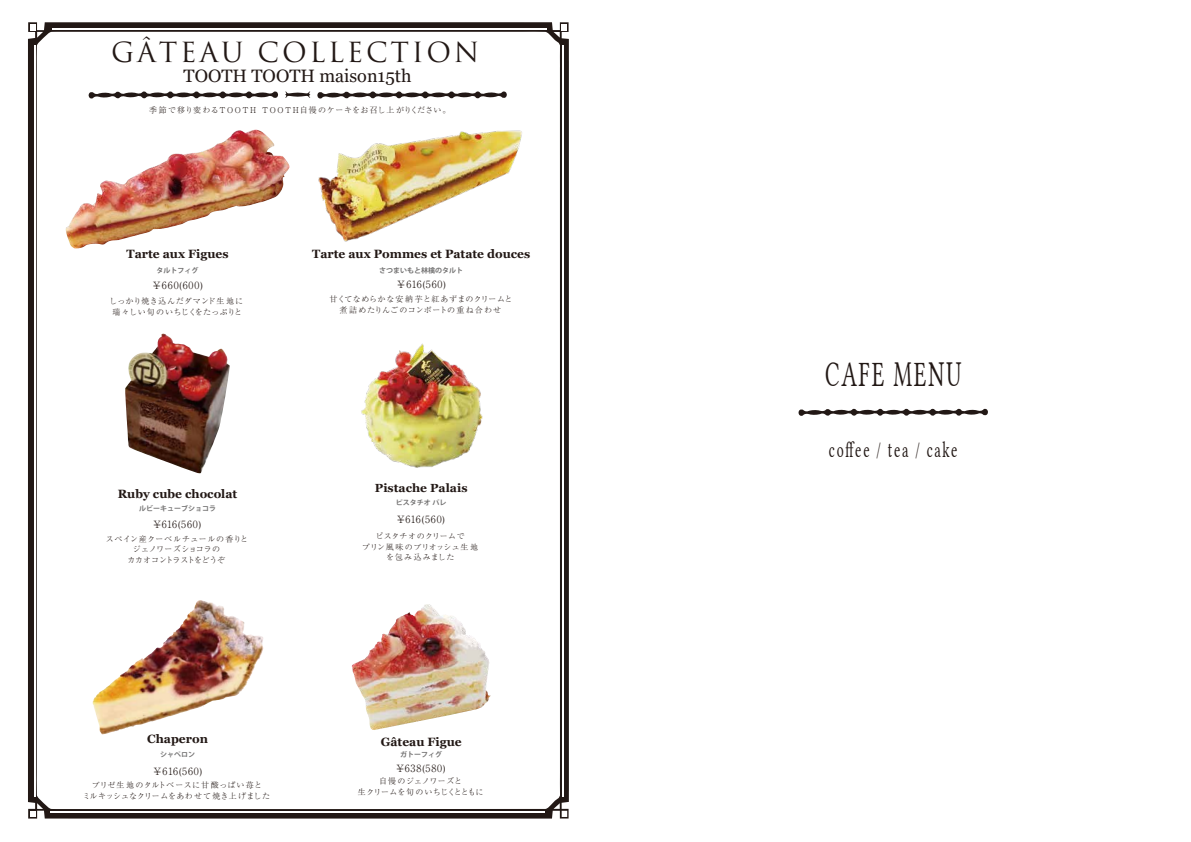
<style>
.page{position:relative;width:1191px;height:842px;background:#fff}
.page>*{position:absolute;margin:0;border:0;box-sizing:border-box;transform-origin:0 0}
.t1{font:36px "Linux Libertine G";letter-spacing:.08em;color:#221815;scale:.62 1}
.t2{font:27px "Trajan Pro";letter-spacing:.1em;color:#221815}
.t3{font:22.5px "Linux Libertine G";letter-spacing:.12em;color:#221815;scale:.62 1}
.t4{font:17.9px "Georgia";color:#221815}
.t5{font:700 12px "Georgia";color:#221815}
.t6{font:700 11.7px "Georgia";color:#221815}
.t7{font:300 10px "Ryumin Pro";letter-spacing:.085em;color:#221815}
.t8{font:300 8px/10.8px "Ryumin Pro";letter-spacing:.045em;color:#221815;text-align:center}
.t9{font:300 8px/10.8px "Ryumin Pro";letter-spacing:.005em;color:#221815;text-align:center}
.t10{font:300 8px "Ryumin Pro";letter-spacing:.115em;color:#221815}
.t11{font:300 8px/10.8px "Ryumin Pro";color:#221815;text-align:center}
.t12{font:300 7.8px/10.6px "Ryumin Pro";letter-spacing:.05em;color:#221815;text-align:center}
.t13{font:700 7px "Koz Go Pr 6 N";color:#727171}
.t14{font:700 6.9px "Koz Go Pr 6 N";color:#727171}
</style>
<div class="page">
<svg style="left:798px;top:408px;width:190px;height:8px"></svg>
<svg style="left:28px;top:22px;width:541px;height:796px"></svg>
<hr style="left:561px;top:45px;width:2px;height:751px;background:#fff">
<hr style="left:34px;top:45px;width:1px;height:751px;background:#fff">
<hr style="left:51px;top:811px;width:494px;height:1px;background:#fff">
<hr style="left:52px;top:28px;width:494px;height:2px;background:#fff">
<svg style="left:30px;top:24px;width:5px;height:6px"></svg>
<svg style="left:561px;top:24px;width:6px;height:6px"></svg>
<svg style="left:30px;top:811px;width:5px;height:6px"></svg>
<img style="left:390px;top:604px;width:38px;height:25px">
<img style="left:179px;top:600px;width:21px;height:28px">
<img style="left:209px;top:130px;width:46px;height:19px">
<img style="left:352px;top:339px;width:138px;height:136px">
<img style="left:125px;top:333px;width:105px;height:141px">
<img style="left:313px;top:115px;width:216px;height:135px">
<h2 class="t2" style="left:111px;top:35px;width:370px">GÂTEAU COLLECTION</h2>
<h3 class="t4" style="left:184px;top:65px;width:229px">TOOTH TOOTH maison15th</h3>
<p class="t10" style="left:149px;top:103px;width:303px">季節で移り変わるTOOTH TOOTH自慢のケーキをお召し上がりください。</p>
<h3 class="t5" style="left:126px;top:246px;width:104px">Tarte aux Figues</h3>
<p class="t13" style="left:156px;top:266px;width:43px">タルトフィグ</p>
<p class="t8" style="left:109px;top:295px;width:136px">しっかり焼き込んだダマンド生地に瑞々しい旬のいちじくをたっぷりと</p>
<p class="t7" style="left:152px;top:278px;width:52px">￥660(600)</p>
<h3 class="t5" style="left:312px;top:246px;width:220px">Tarte aux Pommes et Patate douces</h3>
<p class="t13" style="left:379px;top:266px;width:85px">さつまいもと林檎のタルト</p>
<p class="t8" style="left:329px;top:293px;width:184px">甘くてなめらかな安納芋と紅あずまのクリームと煮詰めたりんごのコンポートの重ね合わせ</p>
<p class="t7" style="left:396px;top:277px;width:51px">￥616(560)</p>
<h3 class="t5" style="left:118px;top:486px;width:121px">Ruby cube chocolat</h3>
<p class="t13" style="left:139px;top:505px;width:78px">ルビーキューブショコラ</p>
<p class="t9" style="left:106px;top:532px;width:144px">スペイン産クーベルチュールの香りとジェノワーズショコラの<br>カカオコントラストをどうぞ</p>
<p class="t7" style="left:153px;top:516px;width:49px">¥616(560)</p>
<h3 class="t6" style="left:375px;top:480px;width:94px">Pistache Palais</h3>
<p class="t14" style="left:396px;top:499px;width:52px">ピスタチオ パレ</p>
<p class="t12" style="left:362px;top:530px;width:118px">ピスタチオのクリームで<br>プリン風味のブリオッシュ生地を包み込みました</p>
<p class="t7" style="left:397px;top:511px;width:49px">¥616(560)</p>
<h3 class="t5" style="left:147px;top:731px;width:62px">Chaperon</h3>
<p class="t13" style="left:160px;top:750px;width:36px">シャペロン</p>
<p class="t8" style="left:82px;top:779px;width:189px">ブリゼ生地のタルトベースに甘酸っぱい苺と<br>ミルキッシュなクリームをあわせて焼き上げました</p>
<h3 class="t5" style="left:381px;top:734px;width:82px">Gâteau Figue</h3>
<p class="t13" style="left:400px;top:750px;width:43px">ガトーフィグ</p>
<p class="t11" style="left:358px;top:775px;width:127px">自慢のジェノワーズと<br>生クリームを旬のいちじくとともに</p>
<p class="t7" style="left:152px;top:763px;width:51px">￥616(560)</p>
<p class="t7" style="left:396px;top:760px;width:50px">¥638(580)</p>
<h1 class="t1" style="left:825px;top:353px;width:221px">CAFE MENU</h1>
<h3 class="t3" style="left:829px;top:436px;width:209px">coffee / tea / cake</h3>
</div>
